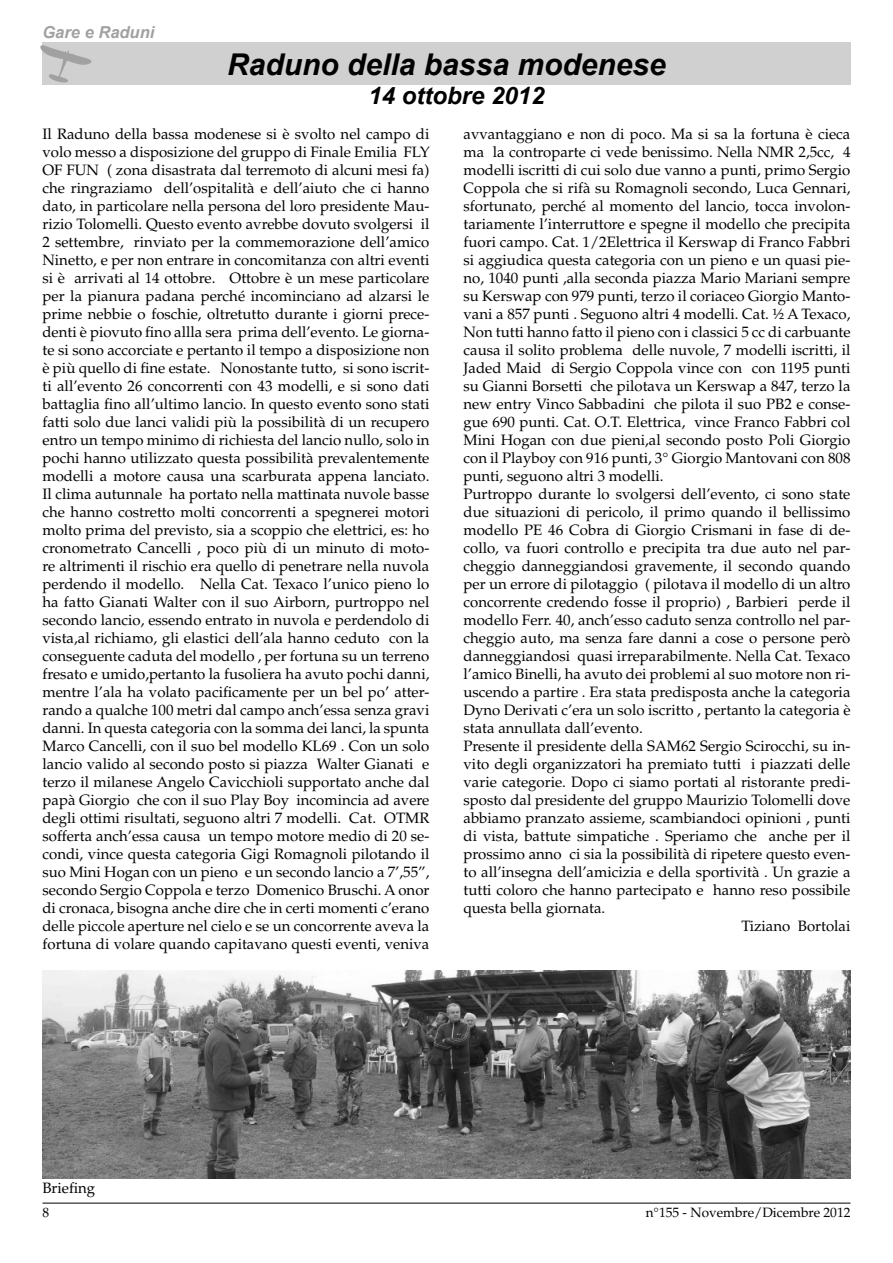
<style>
.page{position:relative;width:893px;height:1263px;background:#fff}
.page>*{position:absolute;margin:0;border:0;box-sizing:border-box;transform-origin:0 0}
.t1{font:italic 700 30px "Arial";color:#000}
.t2{font:italic 700 24px "Arial";color:#000}
.t3{font:italic 700 16.5px "Arial";color:#a1a1a1}
.t4{font:15px/18px "Palatino";color:#000;text-align:justify}
.t5{font:13.5px "Palatino";color:#000}
</style>
<div class="page">
<div style="left:42px;top:43px;width:808px;height:42px;background:#d0d0d0"></div>
<hr style="left:42px;top:1203px;width:808px;height:1px;background:#000">
<svg style="left:40px;top:45px;width:52px;height:38px"></svg>
<img style="left:42px;top:971px;width:808px;height:208px">
<p class="t3" style="left:42px;top:23px;width:113px">Gare e Raduni</p>
<h1 class="t1" style="left:227px;top:48px;width:440px">Raduno della bassa modenese</h1>
<h2 class="t2" style="left:368px;top:82px;width:178px">14 ottobre 2012</h2>
<p class="t4" style="left:42px;top:127px;width:389px">Il Raduno della bassa modenese si è svolto nel campo di volo messo a disposizione del gruppo di Finale Emilia FLY OF FUN ( zona disastrata dal terremoto di alcuni mesi fa) che ringraziamo dell’ospitalità e dell’aiuto che ci hanno dato, in particolare nella persona del loro presidente Mau&shy;rizio Tolomelli. Questo evento avrebbe dovuto svolgersi il 2 settembre, rinviato per la commemorazione dell’amico Ninetto, e per non entrare in concomitanza con altri eventi si è arrivati al 14 ottobre. Ottobre è un mese particolare per la pianura padana perché incominciano ad alzarsi le prime nebbie o foschie, oltretutto durante i giorni prece&shy;denti è piovuto fino allla sera prima dell’evento. Le giorna&shy;te si sono accorciate e pertanto il tempo a disposizione non è più quello di fine estate. Nonostante tutto, si sono iscrit&shy;ti all’evento 26 concorrenti con 43 modelli, e si sono dati battaglia fino all’ultimo lancio. In questo evento sono stati fatti solo due lanci validi più la possibilità di un recupero entro un tempo minimo di richiesta del lancio nullo, solo in pochi hanno utilizzato questa possibilità prevalentemente modelli a motore causa una scarburata appena lanciato.<br>Il clima autunnale ha portato nella mattinata nuvole basse che hanno costretto molti concorrenti a spegnerei motori molto prima del previsto, sia a scoppio che elettrici, es: ho cronometrato Cancelli , poco più di un minuto di moto&shy;re altrimenti il rischio era quello di penetrare nella nuvola perdendo il modello. Nella Cat. Texaco l’unico pieno lo ha fatto Gianati Walter con il suo Airborn, purtroppo nel secondo lancio, essendo entrato in nuvola e perdendolo di vista,al richiamo, gli elastici dell’ala hanno ceduto con la conseguente caduta del modello , per fortuna su un terreno fresato e umido,pertanto la fusoliera ha avuto pochi danni, mentre l’ala ha volato pacificamente per un bel po’ atter&shy;rando a qualche 100 metri dal campo anch’essa senza gravi danni. In questa categoria con la somma dei lanci, la spunta Marco Cancelli, con il suo bel modello KL69 . Con un solo lancio valido al secondo posto si piazza Walter Gianati e terzo il milanese Angelo Cavicchioli supportato anche dal papà Giorgio che con il suo Play Boy incomincia ad avere degli ottimi risultati, seguono altri 7 modelli. Cat. OTMR sofferta anch’essa causa un tempo motore medio di 20 se&shy;condi, vince questa categoria Gigi Romagnoli pilotando il suo Mini Hogan con un pieno e un secondo lancio a 7’,55”, secondo Sergio Coppola e terzo Domenico Bruschi. A onor di cronaca, bisogna anche dire che in certi momenti c’erano delle piccole aperture nel cielo e se un concorrente aveva la fortuna di volare quando capitavano questi eventi, veniva</p>
<p class="t4" style="left:463px;top:127px;width:388px">avvantaggiano e non di poco. Ma si sa la fortuna è cieca</p>
<p class="t4" style="left:463px;top:145px;width:388px">ma la controparte ci vede benissimo. Nella NMR 2,5cc, 4</p>
<p class="t4" style="left:463px;top:163px;width:388px">modelli iscritti di cui solo due vanno a punti, primo Sergio</p>
<p class="t4" style="left:463px;top:181px;width:388px">Coppola che si rifà su Romagnoli secondo, Luca Gennari,</p>
<p class="t4" style="left:463px;top:199px;width:388px">sfortunato, perché al momento del lancio, tocca involon-</p>
<p class="t4" style="left:463px;top:217px;width:388px">tariamente l’interruttore e spegne il modello che precipita</p>
<p class="t4" style="left:463px;top:235px;width:388px">fuori campo. Cat. 1/2Elettrica il Kerswap di Franco Fabbri</p>
<p class="t4" style="left:463px;top:253px;width:388px">si aggiudica questa categoria con un pieno e un quasi pie-</p>
<p class="t4" style="left:463px;top:271px;width:388px">no, 1040 punti ,alla seconda piazza Mario Mariani sempre</p>
<p class="t4" style="left:463px;top:289px;width:388px">su Kerswap con 979 punti, terzo il coriaceo Giorgio Manto-</p>
<p class="t4" style="left:463px;top:307px;width:388px">vani a 857 punti . Seguono altri 4 modelli. Cat. ½ A Texaco,</p>
<p class="t4" style="left:463px;top:325px;width:388px">Non tutti hanno fatto il pieno con i classici 5 cc di carbuante</p>
<p class="t4" style="left:463px;top:343px;width:388px">causa il solito problema delle nuvole, 7 modelli iscritti, il</p>
<p class="t4" style="left:463px;top:361px;width:388px">Jaded Maid di Sergio Coppola vince con con 1195 punti</p>
<p class="t4" style="left:463px;top:379px;width:388px">su Gianni Borsetti che pilotava un Kerswap a 847, terzo la</p>
<p class="t4" style="left:463px;top:397px;width:388px">new entry Vinco Sabbadini che pilota il suo PB2 e conse-</p>
<p class="t4" style="left:463px;top:415px;width:388px">gue 690 punti. Cat. O.T. Elettrica, vince Franco Fabbri col</p>
<p class="t4" style="left:463px;top:433px;width:388px">Mini Hogan con due pieni,al secondo posto Poli Giorgio</p>
<p class="t4" style="left:463px;top:451px;width:388px">con il Playboy con 916 punti, 3° Giorgio Mantovani con 808</p>
<p class="t4" style="left:463px;top:469px;width:202px">punti, seguono altri 3 modelli.</p>
<p class="t4" style="left:463px;top:487px;width:388px">Purtroppo durante lo svolgersi dell’evento, ci sono state</p>
<p class="t4" style="left:463px;top:505px;width:388px">due situazioni di pericolo, il primo quando il bellissimo</p>
<p class="t4" style="left:463px;top:523px;width:388px">modello PE 46 Cobra di Giorgio Crismani in fase di de-</p>
<p class="t4" style="left:463px;top:541px;width:388px">collo, va fuori controllo e precipita tra due auto nel par-</p>
<p class="t4" style="left:463px;top:559px;width:388px">cheggio danneggiandosi gravemente, il secondo quando</p>
<p class="t4" style="left:463px;top:577px;width:388px">per un errore di pilotaggio ( pilotava il modello di un altro</p>
<p class="t4" style="left:463px;top:595px;width:388px">concorrente credendo fosse il proprio) , Barbieri perde il</p>
<p class="t4" style="left:463px;top:613px;width:388px">modello Ferr. 40, anch’esso caduto senza controllo nel par-</p>
<p class="t4" style="left:463px;top:631px;width:388px">cheggio auto, ma senza fare danni a cose o persone però</p>
<p class="t4" style="left:463px;top:649px;width:388px">danneggiandosi quasi irreparabilmente. Nella Cat. Texaco</p>
<p class="t4" style="left:463px;top:667px;width:388px">l’amico Binelli, ha avuto dei problemi al suo motore non ri-</p>
<p class="t4" style="left:463px;top:685px;width:388px">uscendo a partire . Era stata predisposta anche la categoria</p>
<p class="t4" style="left:463px;top:703px;width:388px">Dyno Derivati c’era un solo iscritto , pertanto la categoria è</p>
<p class="t4" style="left:463px;top:721px;width:181px">stata annullata dall’evento.</p>
<p class="t4" style="left:463px;top:739px;width:388px">Presente il presidente della SAM62 Sergio Scirocchi, su in-</p>
<p class="t4" style="left:463px;top:757px;width:388px">vito degli organizzatori ha premiato tutti i piazzati delle</p>
<p class="t4" style="left:463px;top:775px;width:388px">varie categorie. Dopo ci siamo portati al ristorante predi-</p>
<p class="t4" style="left:463px;top:793px;width:388px">sposto dal presidente del gruppo Maurizio Tolomelli dove</p>
<p class="t4" style="left:463px;top:811px;width:388px">abbiamo pranzato assieme, scambiandoci opinioni , punti</p>
<p class="t4" style="left:463px;top:829px;width:388px">di vista, battute simpatiche . Speriamo che anche per il</p>
<p class="t4" style="left:463px;top:847px;width:388px">prossimo anno ci sia la possibilità di ripetere questo even-</p>
<p class="t4" style="left:463px;top:865px;width:388px">to all’insegna dell’amicizia e della sportività . Un grazie a</p>
<p class="t4" style="left:463px;top:883px;width:388px">tutti coloro che hanno partecipato e hanno reso possibile</p>
<p class="t4" style="left:463px;top:901px;width:143px">questa bella giornata.</p>
<p class="t4" style="left:741px;top:919px;width:111px">Tiziano Bortolai</p>
<p class="t4" style="left:42px;top:1181px;width:54px">Briefing</p>
<p class="t5" style="left:42px;top:1207px;width:8px">8</p>
<p class="t5" style="left:646px;top:1207px;width:206px">n°155 - Novembre/Dicembre 2012</p>
</div>
